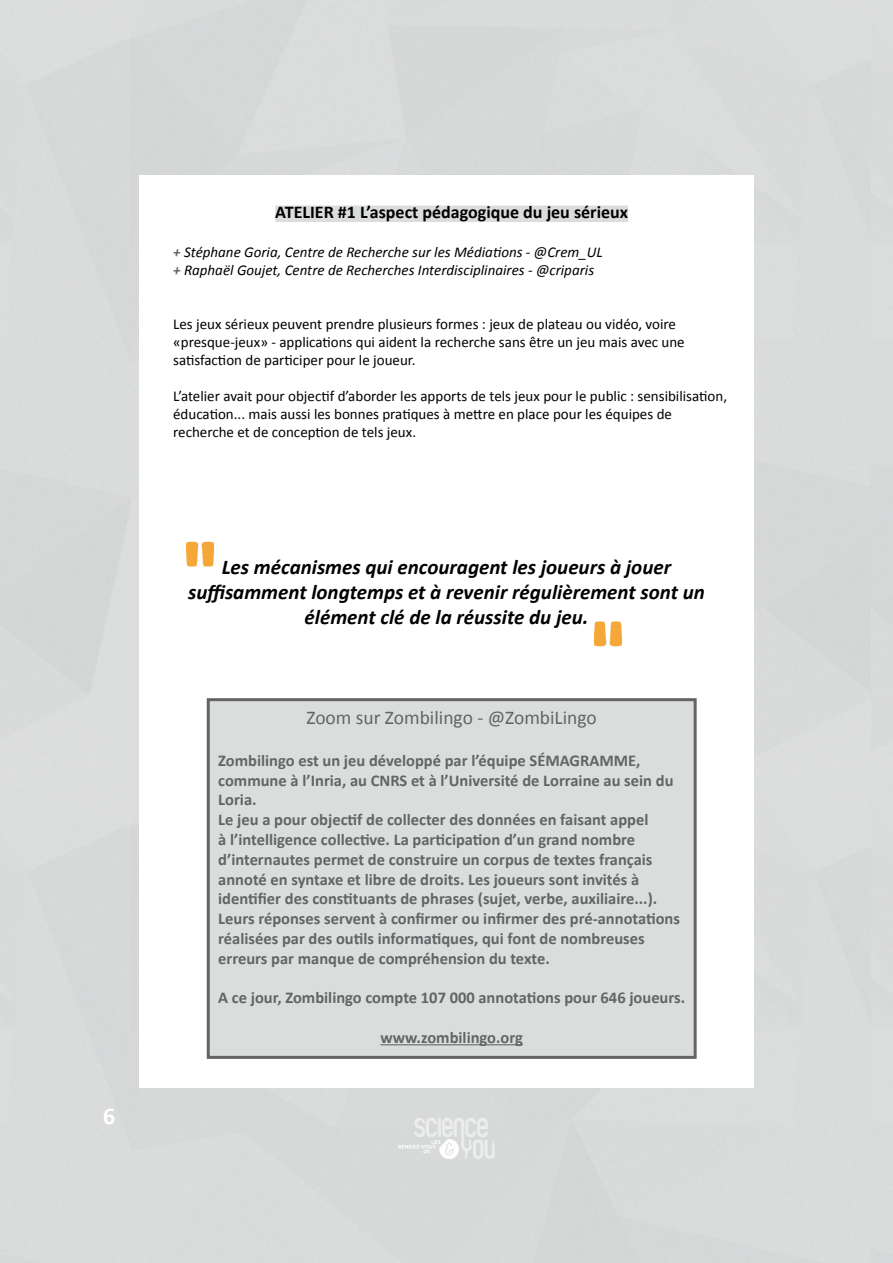
<style>
.page{position:relative;width:893px;height:1263px;background:#fff}
.page>*{position:absolute;margin:0;border:0;box-sizing:border-box;transform-origin:0 0}
.t1{font:700 24px "Calibri";color:#fff}
.t2{font:italic 700 21px/25.2px "Calibri";color:#000;text-align:center}
.t3{font:19.5px "Calibri";color:#636466}
.t4{font:700 18px "Calibri";color:#000}
.t5{font:700 16.5px/19.8px "Calibri";color:#636466}
.t6{font:15px/18px "Calibri";color:#000}
.t7{font:italic 15px/18px "Calibri";color:#000}
.s1{font-weight:700;color:#636466}
</style>
<div class="page">
<div style="left:872px;top:0;width:21px;height:1263px;background:#dadbdb"></div>
<div style="left:275px;top:205px;width:353px;height:17px;background:#dbdddd"></div>
<div style="left:208px;top:700px;width:487px;height:357px;background:#dbdddd"></div>
<hr style="left:380px;top:1044px;width:143px;height:1px;background:#636466">
<div style="left:207px;top:698px;width:490px;height:361px;border:3px solid #636466"></div>
<img style="left:185px;top:541px;width:29px;height:26px">
<img style="left:594px;top:621px;width:29px;height:26px">
<img style="left:398px;top:1118px;width:97px;height:40px">
<h1 class="t1" style="left:103px;top:1100px;width:14px">6</h1>
<p class="t4" style="left:275px;top:200px;width:354px">ATELIER #1 L’aspect pédagogique du jeu sérieux</p>
<p class="t7" style="left:173px;top:243px;width:431px"><span class="s1">+</span> Stéphane Goria, Centre de Recherche sur les Médiations - @Crem_UL <span class="s1">+</span> Raphaël Goujet, Centre de Recherches Interdisciplinaires - @criparis</p>
<p class="t6" style="left:173px;top:315px;width:513px">Les jeux sérieux peuvent prendre plusieurs formes : jeux de plateau ou vidéo, voire «presque-jeux» - applications qui aident la recherche sans être un jeu mais avec une satisfaction de participer pour le joueur.</p>
<p class="t6" style="left:173px;top:387px;width:555px">L’atelier avait pour objectif d’aborder les apports de tels jeux pour le public : sensibilisation, éducation... mais aussi les bonnes pratiques à mettre en place pour les équipes de recherche et de conception de tels jeux.</p>
<p class="t2" style="left:188px;top:554px;width:518px">Les mécanismes qui encouragent les joueurs à jouer suffisamment longtemps et à revenir régulièrement sont un élément clé de la réussite du jeu.</p>
<p class="t3" style="left:306px;top:705px;width:292px">Zoom sur Zombilingo - @ZombiLingo</p>
<p class="t5" style="left:218px;top:750px;width:463px">Zombilingo est un jeu développé par l’équipe SÉMAGRAMME, commune à l’Inria, au CNRS et à l’Université de Lorraine au sein du Loria.<br>Le jeu a pour objectif de collecter des données en faisant appel<br>à l’intelligence collective. La participation d’un grand nombre d’internautes permet de construire un corpus de textes français annoté en syntaxe et libre de droits. Les joueurs sont invités à identifier des constituants de phrases (sujet, verbe, auxiliaire...).<br>Leurs réponses servent à confirmer ou infirmer des pré-annotations réalisées par des outils informatiques, qui font de nombreuses erreurs par manque de compréhension du texte.</p>
<p class="t5" style="left:218px;top:988px;width:468px">A ce jour, Zombilingo compte 107 000 annotations pour 646 joueurs.</p>
<p class="t5" style="left:380px;top:1027px;width:144px">www.zombilingo.org</p>
</div>
